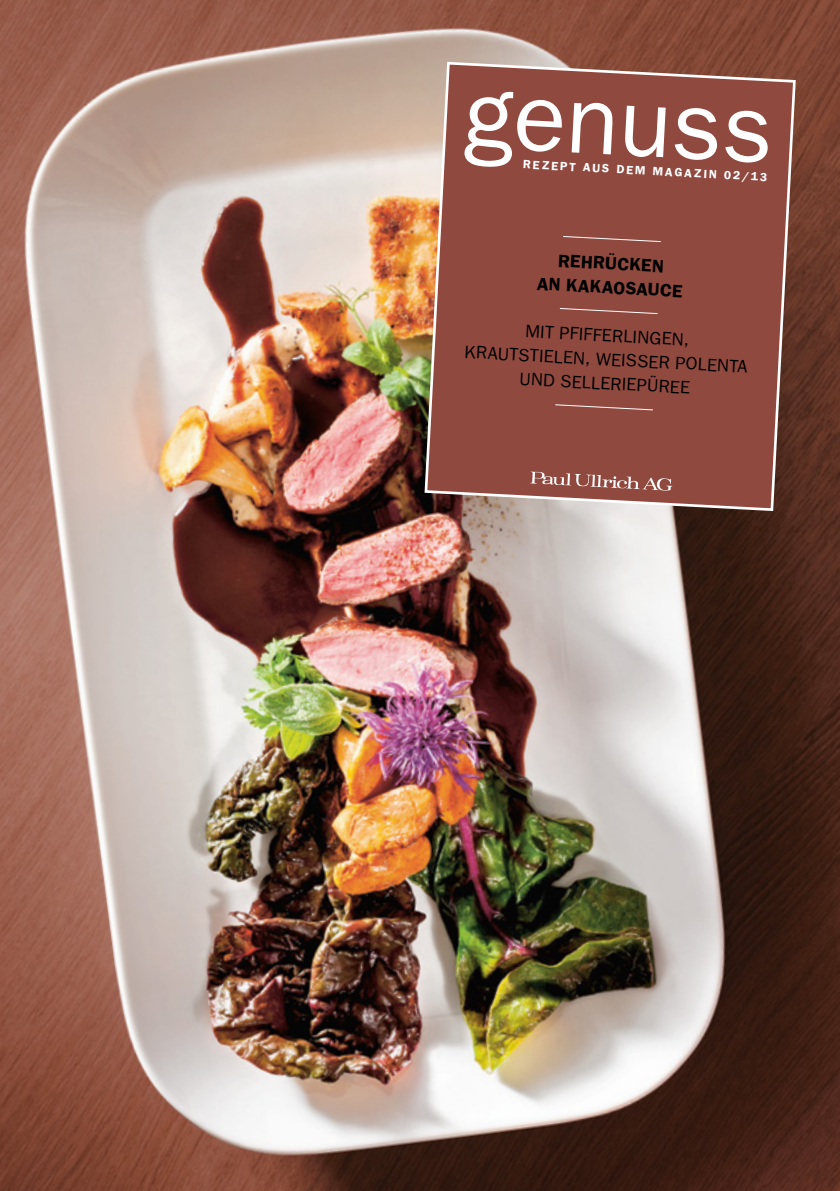
<style>
.page{position:relative;width:840px;height:1191px;background:#fff}
.page>*{position:absolute;margin:0;border:0;box-sizing:border-box;transform-origin:0 0}
.t1{font:97.4px "Franklin Gothic";color:#fff}
.t2{font:18px/24px "Franklin Gothic";color:#000;text-align:center}
.t3{font:600 18px/24px "Franklin Gothic";color:#000;text-align:center}
.t4{font:600 12px "Franklin Gothic";color:#fff}
</style>
<div class="page">
<img style="left:0;top:0;width:839px;height:1191px">
<svg style="left:423px;top:60px;width:373px;height:452px;background:#925146"></svg>
<svg style="left:558px;top:307px;width:100px;height:8px"></svg>
<svg style="left:561px;top:235px;width:100px;height:8px"></svg>
<svg style="left:554px;top:404px;width:99px;height:7px"></svg>
<svg style="left:529px;top:471px;width:143px;height:20px;background:#a2675f"></svg>
<h1 class="t1" style="left:468px;top:58px;width:319px;rotate:3deg">genuss</h1>
<p class="t4" style="left:523px;top:157px;width:246px;rotate:3deg">REzept aus dem Magazin 02/13</p>
<p class="t3" style="left:538px;top:247px;width:146px;rotate:3deg">Rehr ücken<br>an Kakaosauce</p>
<p class="t2" style="left:466px;top:316px;width:285px;rotate:3deg">mit Pfifferlingen,<br>Krautstielen, weisser Polenta und Selleriepüree</p>
</div>
